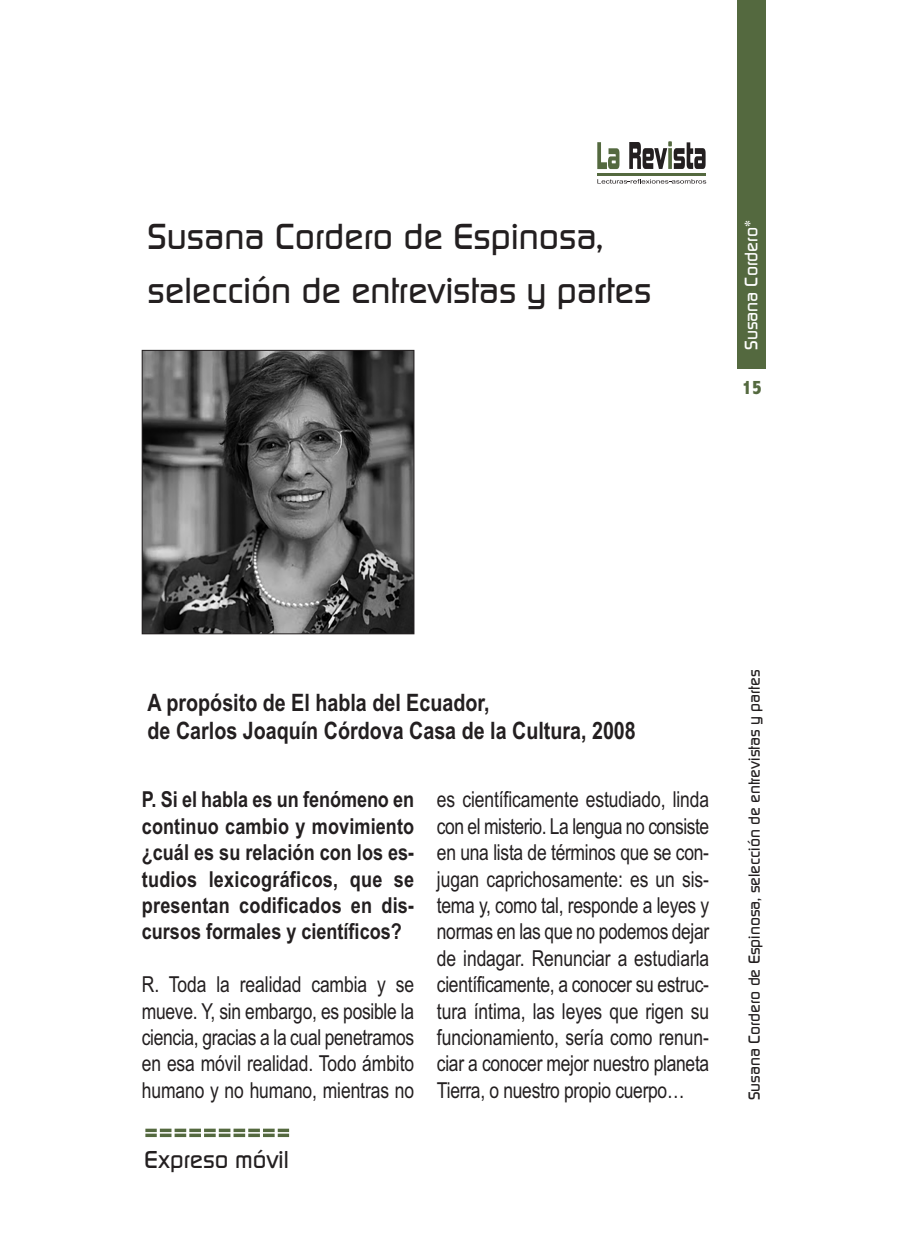
<style>
.page{position:relative;width:908px;height:1248px;background:#fff}
.page>*{position:absolute;margin:0;border:0;box-sizing:border-box;transform-origin:0 0}
.t1{font:500 36px/54px "Continuum";color:#231f20}
.t2{font:500 24.2px "Continuum";color:#231f20}
.t3{font:700 24px/28.8px "Arial Narrow";color:#231f20}
.t4{font:22px/26.4px "Arial Narrow";letter-spacing:-.015em;color:#231f20;text-align:justify}
.t5{font:700 22px/26.4px "Arial Narrow";color:#231f20;text-align:justify}
.t6{font:800 condensed 20px "Abadi";color:#54693f}
.t7{font:500 18px "Continuum";color:#fff}
.t8{font:500 16px "Continuum";color:#231f20}
</style>
<div class="page">
<div style="left:736px;top:0;width:29px;height:369px;background:#54693f"></div>
<svg style="left:145px;top:1128px;width:144px;height:8px"></svg>
<svg style="left:629px;top:141px;width:76px;height:28px"></svg>
<svg style="left:597px;top:179px;width:109px;height:5px"></svg>
<hr style="left:597px;top:173px;width:108px;height:3px;background:#54693f">
<svg style="left:597px;top:142px;width:22px;height:27px"></svg>
<img style="left:144px;top:352px;width:268px;height:280px">
<div style="left:142px;top:350px;width:272px;height:284px;border:1px solid #231f20"></div>
<h1 class="t1" style="left:147px;top:209px;width:505px">Susana Cordero de Espinosa, selección de entrevistas y partes</h1>
<p class="t7" style="left:739px;top:350px;width:131px;rotate:-90deg">Susana Cordero*</p>
<p class="t6" style="left:741px;top:375px;width:22px">15</p>
<p class="t3" style="left:147px;top:686px;width:489px">A propósito de El habla del Ecuador,<br>de Carlos Joaquín Córdova Casa de la Cultura, 2008</p>
<p class="t5" style="left:142px;top:785px;width:274px">P. Si el habla es un fenómeno en continuo cambio y movimiento ¿cuál es su relación con los es&shy;tudios lexicográficos, que se presentan codificados en dis&shy;cursos formales y científicos?</p>
<p class="t4" style="left:142px;top:970px;width:274px">R. Toda la realidad cambia y se mueve. Y, sin embargo, es posible la ciencia, gracias a la cual penetramos en esa móvil realidad. Todo ámbito humano y no humano, mientras no</p>
<p class="t2" style="left:144px;top:1143px;width:146px">Expreso móvil</p>
<p class="t4" style="left:437px;top:785px;width:274px">es científicamente estudiado, linda con el misterio. La lengua no consiste en una lista de términos que se con&shy;jugan caprichosamente: es un sis&shy;tema y, como tal, responde a leyes y normas en las que no podemos dejar de indagar. Renunciar a estudiarla científicamente, a conocer su estruc&shy;tura íntima, las leyes que rigen su funcionamiento, sería como renun&shy;ciar a conocer mejor nuestro planeta Tierra, o nuestro propio cuerpo…</p>
<p class="t8" style="left:743px;top:1099px;width:432px;rotate:-90deg">Susana Cordero de Espinosa, selección de entrevistas y partes</p>
</div>
